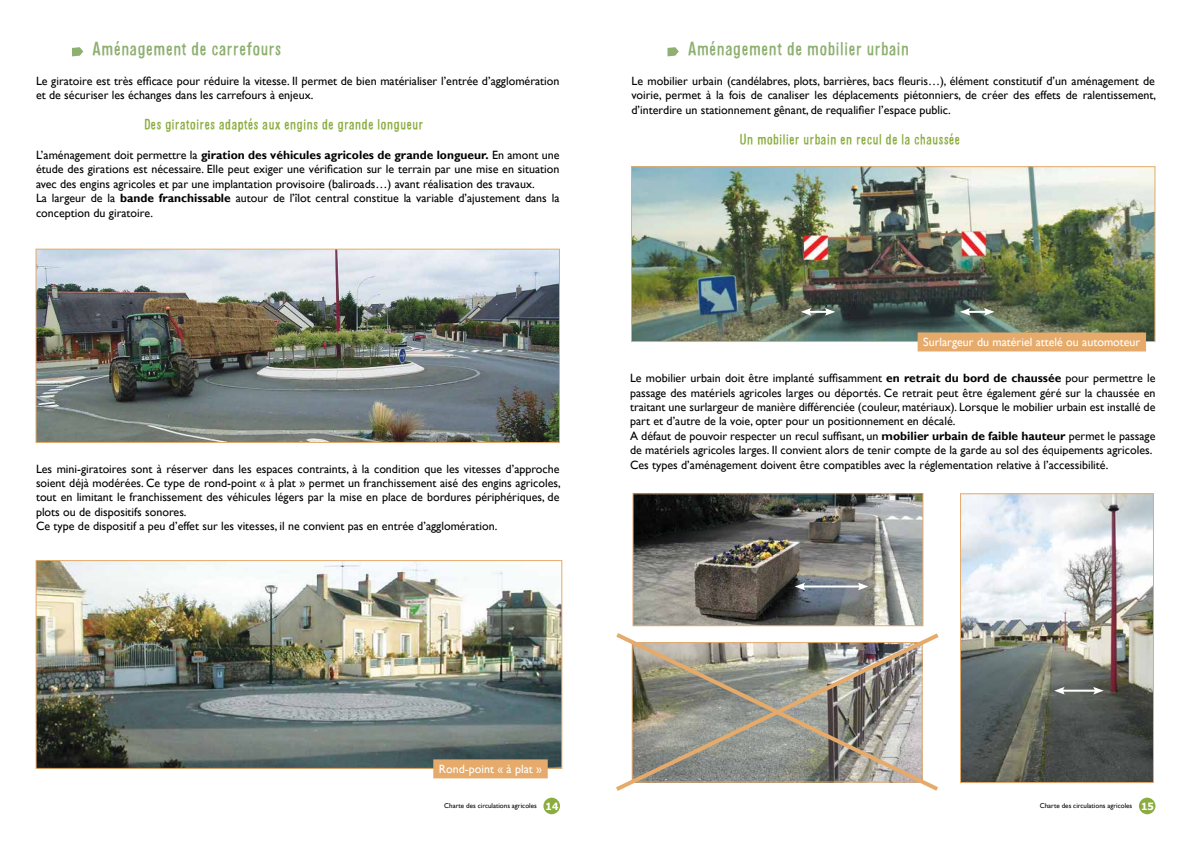
<style>
.page{position:relative;width:1191px;height:842px;background:#fff}
.page>*{position:absolute;margin:0;border:0;box-sizing:border-box;transform-origin:0 0}
.t1{font:18px "Alsina Ultrajada";color:#8eb070}
.t2{font:14px "Alsina Ultrajada";color:#8bad3f}
.t3{font:12px/14.4px "Gill Sans";color:#000}
.t4{font:12px "Gill Sans";color:#fff}
.t5{font:7px "Gill Sans";color:#000}
.s1{font-weight:700}
.s2{font-family:"Tahoma";font-weight:700;font-size:10px;color:#fff}
</style>
<div class="page">
<div style="left:543px;top:798px;width:17px;height:16px;background:#8bad3f;border-radius:50%"></div>
<div style="left:1139px;top:798px;width:16px;height:16px;background:#8bad3f;border-radius:50%"></div>
<svg style="left:72px;top:47px;width:11px;height:9px"></svg>
<svg style="left:667px;top:47px;width:12px;height:9px"></svg>
<img style="left:38px;top:251px;width:520px;height:190px">
<div style="left:36px;top:249px;width:524px;height:194px;border:1px solid #e6ab6b"></div>
<img style="left:633px;top:168px;width:520px;height:172px">
<div style="left:631px;top:166px;width:524px;height:176px;border:1px solid #e6ab6b"></div>
<img style="left:962px;top:495px;width:190px;height:286px">
<div style="left:960px;top:493px;width:194px;height:290px;border:1px solid #e6ab6b"></div>
<img style="left:634px;top:495px;width:287px;height:129px">
<div style="left:632px;top:493px;width:291px;height:133px;border:1px solid #e6ab6b"></div>
<hr style="left:807px;top:311px;width:21px;height:2px;background:#fff">
<svg style="left:801px;top:308px;width:10px;height:8px"></svg>
<svg style="left:824px;top:308px;width:11px;height:8px"></svg>
<hr style="left:801px;top:585px;width:60px;height:2px;background:#fff">
<svg style="left:794px;top:583px;width:11px;height:7px"></svg>
<svg style="left:857px;top:583px;width:11px;height:7px"></svg>
<hr style="left:1061px;top:690px;width:35px;height:2px;background:#fff">
<svg style="left:1054px;top:687px;width:11px;height:7px"></svg>
<svg style="left:1093px;top:687px;width:10px;height:7px"></svg>
<hr style="left:966px;top:311px;width:21px;height:2px;background:#fff">
<svg style="left:960px;top:308px;width:10px;height:8px"></svg>
<svg style="left:983px;top:308px;width:11px;height:8px"></svg>
<img style="left:616px;top:633px;width:323px;height:158px">
<img style="left:38px;top:562px;width:522px;height:205px">
<div style="left:36px;top:560px;width:526px;height:209px;border:1px solid #e6ab6b"></div>
<div style="left:433px;top:759px;width:115px;height:19px;background:#e6ab6b"></div>
<div style="left:917px;top:332px;width:229px;height:19px;background:#e6ab6b"></div>
<h1 class="t1" style="left:92px;top:36px;width:190px">Aménagement de carrefours</h1>
<p class="t3" style="left:36px;top:74px;width:525px">Le giratoire est très efficace pour réduire la vitesse. Il permet de bien matérialiser l’entrée d’agglomération et de sécuriser les échanges dans les carrefours à enjeux.</p>
<p class="t2" style="left:36px;top:114px;width:30px">D</p>
<p class="t2" style="left:151px;top:114px;width:274px">es giratoires adaptés aux engins de grande longueur</p>
<p class="t3" style="left:36px;top:148px;width:525px">L’aménagement doit permettre la <span class="s1">giration des véhicules agricoles de grande longueur.</span> En amont une étude des girations est nécessaire. Elle peut exiger une vérification sur le terrain par une mise en situation avec des engins agricoles et par une implantation provisoire (baliroads…) avant réalisation des travaux.<br>La largeur de la <span class="s1">bande franchissable</span> autour de l’îlot central constitue la variable d’ajustement dans la conception du giratoire.</p>
<p class="t3" style="left:36px;top:462px;width:526px">Les mini-giratoires sont à réserver dans les espaces contraints, à la condition que les vitesses d’approche soient déjà modérées. Ce type de rond-point « à plat » permet un franchissement aisé des engins agricoles, tout en limitant le franchissement des véhicules légers par la mise en place de bordures périphériques, de plots ou de dispositifs sonores.<br>Ce type de dispositif a peu d’effet sur les vitesses, il ne convient pas en entrée d’agglomération.</p>
<h1 class="t1" style="left:688px;top:36px;width:223px">Aménagement de mobilier urbain</h1>
<p class="t3" style="left:631px;top:74px;width:526px;text-align:justify">Le mobilier urbain (candélabres, plots, barrières, bacs fleuris…), élément constitutif d’un aménagement de voirie, permet à la fois de canaliser les déplacements piétonniers, de créer des effets de ralentissement, d’interdire un stationnement gênant, de requalifier l’espace public.</p>
<p class="t2" style="left:631px;top:129px;width:30px">U</p>
<p class="t2" style="left:747px;top:129px;width:215px">n mobilier urbain en recul de la chaussée</p>
<p class="t4" style="left:923px;top:335px;width:219px">Surlargeur du matériel attelé ou automoteur</p>
<p class="t3" style="left:630px;top:371px;width:527px">Le mobilier urbain doit être implanté suffisamment <span class="s1">en retrait du bord de chaussée</span> pour permettre le passage des matériels agricoles larges ou déportés. Ce retrait peut être également géré sur la chaussée en traitant une surlargeur de manière différenciée (couleur, matériaux). Lorsque le mobilier urbain est installé de part et d’autre de la voie, opter pour un positionnement en décalé.<br>A défaut de pouvoir respecter un recul suffisant, un <span class="s1">mobilier urbain de faible hauteur</span> permet le passage de matériels agricoles larges. Il convient alors de tenir compte de la garde au sol des équipements agricoles.<br>Ces types d’aménagement doivent être compatibles avec la réglementation relative à l’accessibilité.</p>
<p class="t4" style="left:439px;top:762px;width:105px">Rond-point « à plat »</p>
<p class="t5" style="left:444px;top:802px;width:116px">Charte des circulations agricoles <span class="s2">14</span></p>
<p class="t5" style="left:1039px;top:802px;width:116px">Charte des circulations agricoles <span class="s2">15</span></p>
</div>
